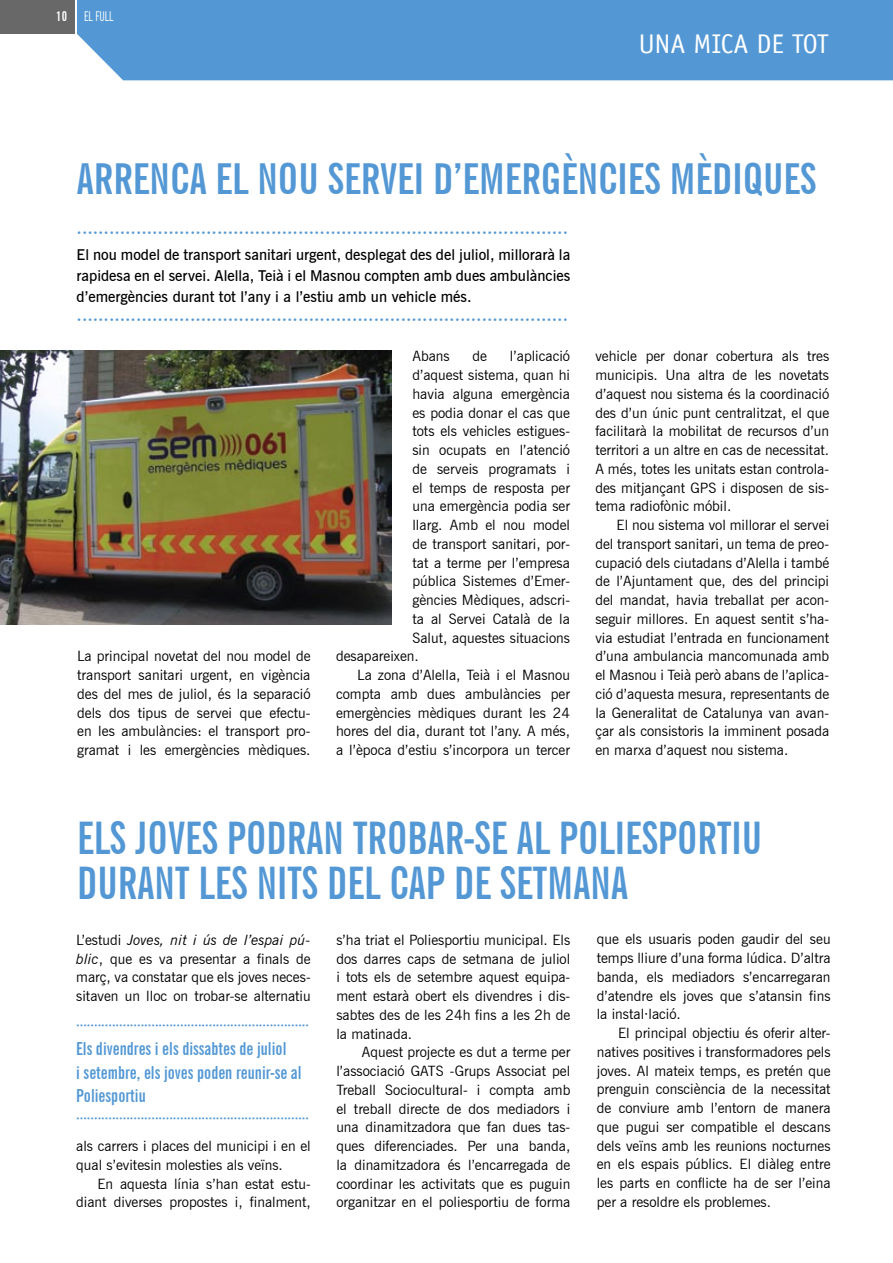
<style>
.page{position:relative;width:893px;height:1263px;background:#fff}
.page>*{position:absolute;margin:0;border:0;box-sizing:border-box;transform-origin:0 0}
.t1{font:700 extra-condensed 45px/45px "News Gothic BT";color:#5398d5}
.t2{font:700 extra-condensed 42.75px "News Gothic BT";color:#5398d5;scale:1.05 1}
.t3{font:27px "Officina Sans LT";color:#fff}
.t4{font:700 extra-condensed 18px/23.2px "News Gothic BT";color:#5398d5}
.t5{font:600 18px "News Gothic BT";color:#5398d5}
.t6{font:600 15px/21px "News Gothic BT";color:#000;text-align:justify}
.t7{font:14.25px/18.8px "News Gothic BT";color:#000;text-align:justify}
.t8{font:extra-condensed 13.5px "News Gothic BT";color:#fff}
.t9{font:700 extra-condensed 13.5px "News Gothic BT";color:#fff}
.s1{font-style:italic}
</style>
<div class="page">
<div style="left:0;top:0;width:75px;height:34px;background:#686868"></div>
<div style="left:77px;top:0;width:816px;height:80px;background:#5398d5"></div>
<img style="left:0;top:350px;width:391px;height:274px">
<p class="t9" style="left:56px;top:8px;width:12px">10</p>
<p class="t8" style="left:84px;top:8px;width:31px">EL FULL</p>
<h3 class="t3" style="left:639px;top:28px;width:192px">UNA MICA DE TOT</h3>
<h2 class="t2" style="left:77px;top:152px;width:706px">ARRENCA EL NOU SERVEI D’EMERGÈNCIES MÈDIQUES</h2>
<p class="t5" style="left:77px;top:221px;width:493px">···························································································</p>
<p class="t6" style="left:77px;top:244px;width:495px">El nou model de transport sanitari urgent, desplegat des del juliol, millorarà la rapidesa en el servei. Alella, Teià i el Masnou compten amb dues ambulàncies d’emergències durant tot l’any i a l’estiu amb un vehicle més.</p>
<p class="t5" style="left:77px;top:308px;width:493px">···························································································</p>
<p class="t7" style="left:412px;top:347px;width:39px">Abans</p>
<p class="t7" style="left:473px;top:347px;width:16px">de</p>
<p class="t7" style="left:510px;top:347px;width:62px">l’aplicació</p>
<p class="t7" style="left:412px;top:365px;width:159px">d’aquest sistema, quan hi</p>
<p class="t7" style="left:412px;top:384px;width:159px">havia alguna emergència</p>
<p class="t7" style="left:412px;top:403px;width:159px">es podia donar el cas que</p>
<p class="t7" style="left:412px;top:422px;width:159px">tots els vehicles estigues-</p>
<p class="t7" style="left:412px;top:440px;width:159px">sin ocupats en l’atenció</p>
<p class="t7" style="left:412px;top:459px;width:159px">de serveis programats i</p>
<p class="t7" style="left:412px;top:478px;width:159px">el temps de resposta per</p>
<p class="t7" style="left:412px;top:497px;width:159px">una emergència podia ser</p>
<p class="t7" style="left:412px;top:515px;width:159px">llarg. Amb el nou model</p>
<p class="t7" style="left:412px;top:534px;width:159px">de transport sanitari, por-</p>
<p class="t7" style="left:412px;top:553px;width:159px">tat a terme per l’empresa</p>
<p class="t7" style="left:412px;top:572px;width:159px">pública Sistemes d’Emer-</p>
<p class="t7" style="left:412px;top:590px;width:159px">gències Mèdiques, adscri-</p>
<p class="t7" style="left:412px;top:609px;width:159px">ta al Servei Català de la</p>
<p class="t7" style="left:412px;top:628px;width:159px">Salut, aquestes situacions</p>
<p class="t7" style="left:336px;top:647px;width:84px">desapareixen.</p>
<p class="t7" style="left:357px;top:665px;width:214px">La zona d’Alella, Teià i el Masnou</p>
<p class="t7" style="left:336px;top:684px;width:235px">compta amb dues ambulàncies per</p>
<p class="t7" style="left:336px;top:703px;width:235px">emergències mèdiques durant les 24</p>
<p class="t7" style="left:336px;top:722px;width:235px">hores del dia, durant tot l’any. A més,</p>
<p class="t7" style="left:336px;top:740px;width:235px">a l’època d’estiu s’incorpora un tercer</p>
<p class="t7" style="left:77px;top:647px;width:235px">La principal novetat del nou model de transport sanitari urgent, en vigència des del mes de juliol, és la separació dels dos tipus de servei que efectu&shy;en les ambulàncies: el transport pro&shy;gramat i les emergències mèdiques.</p>
<p class="t7" style="left:595px;top:347px;width:235px">vehicle per donar cobertura als tres municipis. Una altra de les novetats d’aquest nou sistema és la coordinació des d’un únic punt centralitzat, el que facilitarà la mobilitat de recursos d’un territori a un altre en cas de necessitat.<br>A més, totes les unitats estan controla&shy;des mitjançant GPS i disposen de sis&shy;tema radiofònic móbil.</p>
<p class="t7" style="left:595px;top:515px;width:235px;text-indent:21px">El nou sistema vol millorar el servei del transport sanitari, un tema de preo&shy;cupació dels ciutadans d’Alella i també de l’Ajuntament que, des del principi del mandat, havia treballat per acon&shy;seguir millores. En aquest sentit s’ha&shy;via estudiat l’entrada en funcionament d’una ambulancia mancomunada amb el Masnou i Teià però abans de l’aplica&shy;ció d’aquesta mesura, representants de la Generalitat de Catalunya van avan&shy;çar als consistoris la imminent posada en marxa d’aquest nou sistema.</p>
<h1 class="t1" style="left:77px;top:816px;width:687px">ELS JOVES PODRAN TROBAR-SE AL POLIESPORTIU<br>DURANT LES NITS DEL CAP DE SETMANA</h1>
<p class="t7" style="left:76px;top:930px;width:236px">L’estudi <span class="s1">Joves, nit i ús de l’espai pú&shy;blic</span>, que es va presentar a finals de març, va constatar que els joves neces&shy;sitaven un lloc on trobar-se alternatiu</p>
<p class="t7" style="left:597px;top:930px;width:235px">que els usuaris poden gaudir del seu temps lliure d’una forma lúdica. D’altra banda, els mediadors s’encarregaran d’atendre els joves que s’atansin fins la instal·lació.</p>
<p class="t7" style="left:597px;top:1023px;width:235px;text-indent:21px">El principal objectiu és oferir alter&shy;natives positives i transformadores pels joves. Al mateix temps, es pretén que prenguin consciència de la necessitat de conviure amb l’entorn de manera que pugui ser compatible el descans dels veïns amb les reunions nocturnes en els espais públics. El diàleg entre les parts en conflicte ha de ser l’eina per a resoldre els problemes.</p>
<p class="t7" style="left:336px;top:930px;width:235px">s’ha triat el Poliesportiu municipal. Els dos darres caps de setmana de juliol i tots els de setembre aquest equipa&shy;ment estarà obert els divendres i dis&shy;sabtes des de les 24h fins a les 2h de la matinada.</p>
<p class="t7" style="left:336px;top:1043px;width:235px;text-indent:26px">Aquest projecte es dut a terme per l’associació GATS -Grups Associat pel Treball Sociocultural- i compta amb el treball directe de dos mediadors i una dinamitzadora que fan dues tas&shy;ques diferenciades. Per una banda, la dinamitzadora és l’encarregada de coordinar les activitats que es puguin organitzar en el poliesportiu de forma</p>
<p class="t4" style="left:76px;top:1014px;width:234px">································································· Els divendres i els dissabtes de juliol<br>i setembre, els joves poden reunir-se al Poliesportiu ·································································</p>
<p class="t7" style="left:76px;top:1136px;width:236px">als carrers i places del municipi i en el qual s’evitesin molesties als veïns.</p>
<p class="t7" style="left:76px;top:1174px;width:236px;text-align:right">En aquesta línia s’han estat estu&shy;diant diverses propostes i, finalment,</p>
</div>
